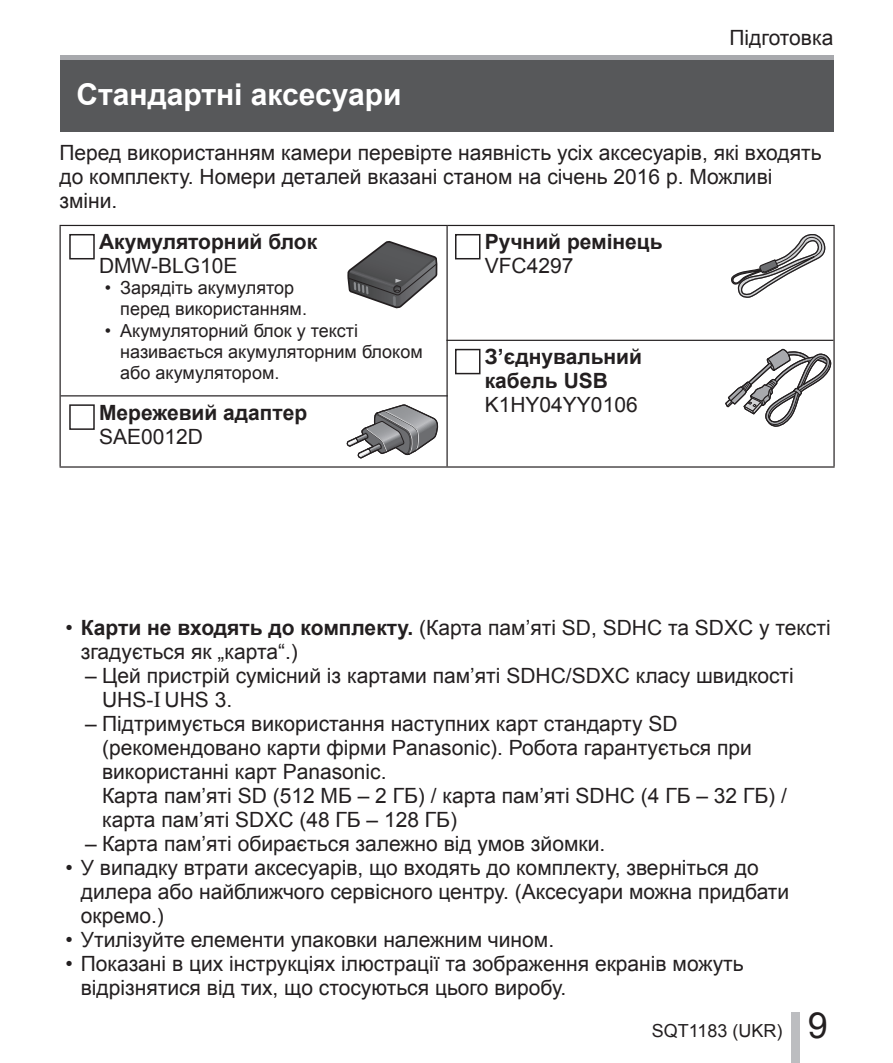
<style>
.page{position:relative;width:893px;height:1063px;background:#fff}
.page>*{position:absolute;margin:0;border:0;box-sizing:border-box;transform-origin:0 0}
.t1{font:700 30px "Arial";color:#fff}
.t2{font:21px/24px "Arial";color:#231f20}
.t3{font:700 21px/24px "Arial";color:#231f20}
.t4{font:18px/21px "Arial";color:#231f20}
.s1{font-weight:700}
.s2{font-size:36px}
</style>
<div class="page">
<div style="left:791px;top:1012px;width:8px;height:51px;background:#bcbdc0"></div>
<div style="left:60px;top:55px;width:773px;height:77px;background:#57585a"></div>
<div style="left:60px;top:55px;width:773px;height:5px;background:#a8a9ad"></div>
<hr style="left:60px;top:225px;width:387px;height:1px;background:#231f20">
<hr style="left:60px;top:226px;width:1px;height:240px;background:#231f20">
<hr style="left:447px;top:225px;width:388px;height:1px;background:#231f20">
<hr style="left:446px;top:226px;width:2px;height:240px;background:#231f20">
<hr style="left:833px;top:226px;width:2px;height:240px;background:#231f20">
<hr style="left:60px;top:466px;width:775px;height:2px;background:#231f20">
<hr style="left:61px;top:395px;width:387px;height:1px;background:#231f20">
<div style="left:69px;top:234px;width:26px;height:25px;border:2px solid #231f20"></div>
<svg style="left:347px;top:241px;width:90px;height:67px"></svg>
<div style="left:69px;top:404px;width:26px;height:26px;border:2px solid #231f20"></div>
<svg style="left:347px;top:404px;width:91px;height:55px"></svg>
<hr style="left:446px;top:340px;width:387px;height:1px;background:#231f20">
<div style="left:455px;top:234px;width:25px;height:25px;border:2px solid #231f20"></div>
<svg style="left:731px;top:234px;width:95px;height:64px"></svg>
<div style="left:455px;top:349px;width:25px;height:25px;border:2px solid #231f20"></div>
<svg style="left:725px;top:349px;width:106px;height:78px"></svg>
<p class="t2" style="left:729px;top:26px;width:105px">Підготовка</p>
<h1 class="t1" style="left:77px;top:78px;width:326px">Стандартні аксесуари</h1>
<p class="t2" style="left:60px;top:141px;width:764px">Перед використанням камери перевірте наявність усіх аксесуарів, які входять до комплекту. Номери деталей вказані станом на січень 2016 р. Можливі зміни.</p>
<p class="t3" style="left:99px;top:230px;width:220px">Акумуляторний блок</p>
<p class="t2" style="left:99px;top:254px;width:140px">DMW-BLG10E</p>
<p class="t4" style="left:120px;top:278px;width:188px;text-indent:-15px">• Зарядіть акумулятор перед використанням.</p>
<p class="t4" style="left:120px;top:320px;width:304px;text-indent:-15px">• Акумуляторний блок у тексті називається акумуляторним блоком або акумулятором.</p>
<p class="t3" style="left:99px;top:400px;width:210px">Мережевий адаптер</p>
<p class="t2" style="left:99px;top:424px;width:105px">SAE0012D</p>
<p class="t3" style="left:485px;top:230px;width:180px">Ручний ремінець</p>
<p class="t2" style="left:485px;top:254px;width:90px">VFC4297</p>
<p class="t3" style="left:485px;top:345px;width:159px">З’єднувальний кабель USB</p>
<p class="t2" style="left:485px;top:393px;width:154px">K1HY04YY0106</p>
<p class="t2" style="left:81px;top:616px;width:751px;text-indent:-15px">• <span class="s1">Карти не входять до комплекту.</span> (Карта пам’яті SD, SDHC та SDXC у тексті згадується як „карта“.)</p>
<p class="t2" style="left:102px;top:664px;width:693px;text-indent:-17px">– Цей пристрій сумісний із картами пам’яті SDHC/SDXC класу швидкості<br>UHS- UHS 3.</p>
<p class="t2" style="left:102px;top:712px;width:686px;text-indent:-17px">– Підтримується використання наступних карт стандарту SD (рекомендовано карти фірми Panasonic). Робота гарантується при використанні карт Panasonic.<br>Карта пам’яті SD (512 МБ – 2 ГБ) / карта пам’яті SDHC (4 ГБ – 32 ГБ) / карта пам’яті SDXC (48 ГБ – 128 ГБ)</p>
<p class="t2" style="left:85px;top:832px;width:522px">– Карта пам’яті обирається залежно від умов зйомки.</p>
<p class="t2" style="left:81px;top:856px;width:710px;text-indent:-15px">• У випадку втрати аксесуарів, що входять до комплекту, зверніться до дилера або найближчого сервісного центру. (Аксесуари можна придбати окремо.)</p>
<p class="t2" style="left:65px;top:928px;width:490px">• Утилізуйте елементи упаковки належним чином.</p>
<p class="t2" style="left:81px;top:952px;width:664px;text-indent:-15px">• Показані в цих інструкціях ілюстрації та зображення екранів можуть відрізнятися від тих, що стосуються цього виробу.</p>
<p class="t4" style="left:652px;top:1021px;width:178px">SQT1183 (UKR) <span class="s2">9</span></p>
</div>
